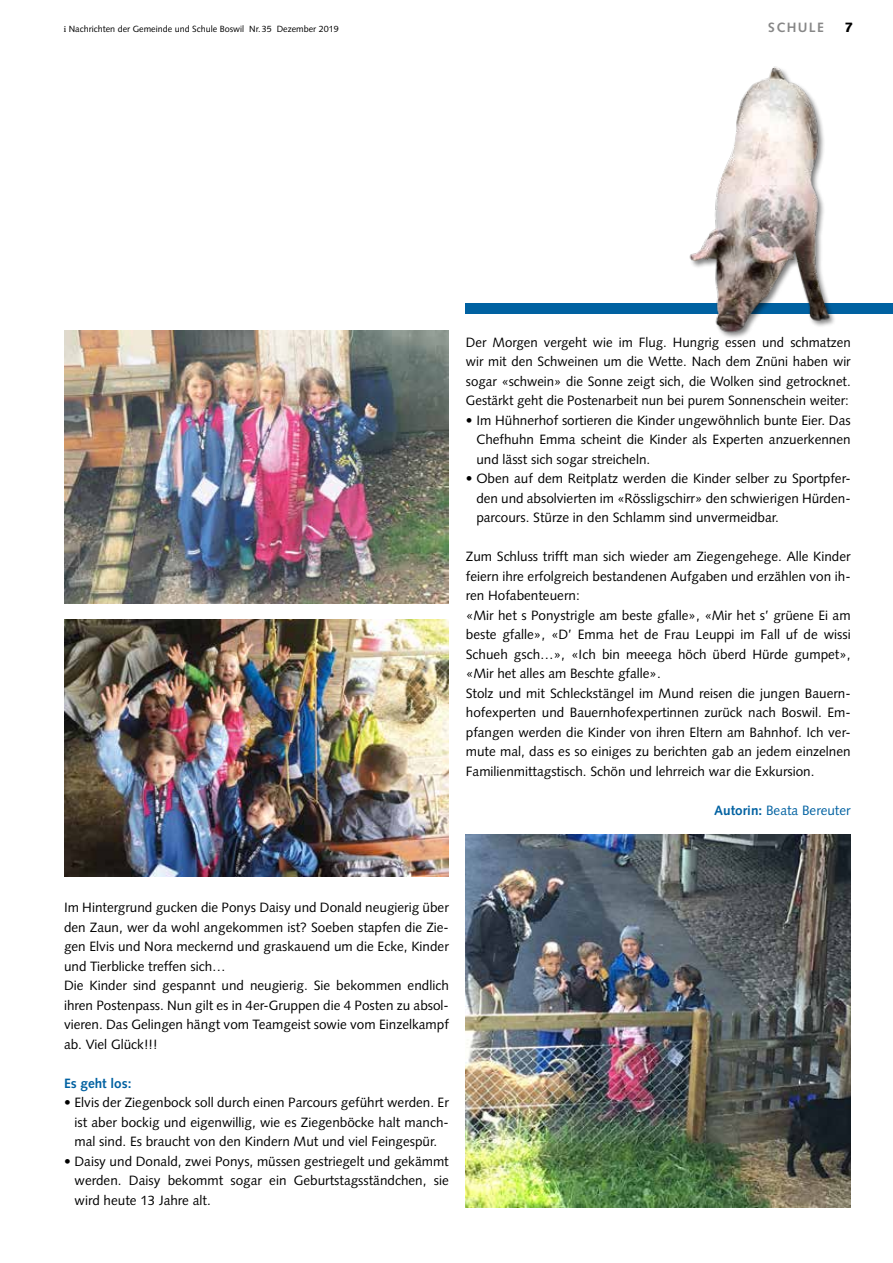
<style>
.page{position:relative;width:893px;height:1263px;background:#fff}
.page>*{position:absolute;margin:0;border:0;box-sizing:border-box;transform-origin:0 0}
.t1{font:13.5px/19.5px "Syntax";color:#000;text-align:justify}
.t2{font:13.5px "Syntax";color:#0061a1}
.t3{font:700 13.5px "Syntax";color:#0061a1}
.t4{font:700 13.5px "Syntax";letter-spacing:.1em;color:#878787}
.t5{font:900 13.5px "Syntax";color:#000}
.t6{font:9px "Syntax";color:#000}
.s1{font-family:"Utopia Std"}
.s2{font-weight:700}
</style>
<div class="page">
<img style="left:64px;top:620px;width:385px;height:256px">
<div style="left:466px;top:303px;width:427px;height:10px;background:#0061a1"></div>
<img style="left:466px;top:834px;width:385px;height:374px">
<img style="left:64px;top:330px;width:385px;height:273px">
<img style="left:683px;top:66px;width:164px;height:272px">
<p class="t6" style="left:64px;top:24px;width:276px"><span class="s1">i</span> Nachrichten der Gemeinde und Schule Boswil Nr.35 Dezember 2019</p>
<p class="t4" style="left:768px;top:20px;width:57px">SCHULE</p>
<p class="t5" style="left:844px;top:20px;width:10px">7</p>
<p class="t1" style="left:466px;top:332px;width:386px">Der Morgen vergeht wie im Flug. Hungrig essen und schmatzen wir mit den Schweinen um die Wette. Nach dem Znüni haben wir sogar «schwein» die Sonne zeigt sich, die Wolken sind getrocknet.<br>Gestärkt geht die Postenarbeit nun bei purem Sonnenschein weiter:</p>
<p class="t1" style="left:476px;top:410px;width:376px;text-indent:-11px">• Im Hühnerhof sortieren die Kinder ungewöhnlich bunte Eier. Das Chefhuhn Emma scheint die Kinder als Experten anzuerkennen und lässt sich sogar streicheln.</p>
<p class="t1" style="left:476px;top:469px;width:376px;text-align:left;text-indent:-11px">• Oben auf dem Reitplatz werden die Kinder selber zu Sportpfer&shy;den und absolvierten im «Rössligschirr» den schwierigen Hürden&shy;parcours. Stürze in den Schlamm sind unvermeidbar.</p>
<p class="t1" style="left:466px;top:547px;width:386px;text-align:left">Zum Schluss trifft man sich wieder am Ziegengehege. Alle Kinder feiern ihre erfolgreich bestandenen Aufgaben und erzählen von ih&shy;ren Hofabenteuern:<br>«Mir het s Ponystrigle am beste gfalle», «Mir het s’ grüene Ei am beste gfalle», «D’ Emma het de Frau Leuppi im Fall uf de wissi Schueh gsch…», «Ich bin meeega höch überd Hürde gumpet», «Mir het alles am Beschte gfalle».<br>Stolz und mit Schleckstängel im Mund reisen die jungen Bauern&shy;hofexperten und Bauernhofexpertinnen zurück nach Boswil. Em&shy;pfangen werden die Kinder von ihren Eltern am Bahnhof. Ich ver&shy;mute mal, dass es so einiges zu berichten gab an jedem einzelnen Familienmittagstisch. Schön und lehrreich war die Exkursion.</p>
<p class="t2" style="left:714px;top:802px;width:138px"><span class="s2">Autorin:</span> Beata Bereuter</p>
<p class="t1" style="left:64px;top:898px;width:386px;text-align:left">Im Hintergrund gucken die Ponys Daisy und Donald neugierig über den Zaun, wer da wohl angekommen ist? Soeben stapfen die Zie&shy;gen Elvis und Nora meckernd und graskauend um die Ecke, Kinder und Tierblicke treffen sich…<br>Die Kinder sind gespannt und neugierig. Sie bekommen endlich ihren Postenpass. Nun gilt es in 4er-Gruppen die 4 Posten zu absol&shy;vieren. Das Gelingen hängt vom Teamgeist sowie vom Einzelkampf ab. Viel Glück!!!</p>
<p class="t3" style="left:64px;top:1075px;width:69px">Es geht los:</p>
<p class="t1" style="left:75px;top:1093px;width:376px;text-indent:-11px">• Elvis der Ziegenbock soll durch einen Parcours geführt werden. Er ist aber bockig und eigenwillig, wie es Ziegenböcke halt manch&shy;mal sind. Es braucht von den Kindern Mut und viel Feingespür.</p>
<p class="t1" style="left:75px;top:1151px;width:376px;text-indent:-11px">• Daisy und Donald, zwei Ponys, müssen gestriegelt und gekämmt werden. Daisy bekommt sogar ein Geburtstagsständchen, sie wird heute 13 Jahre alt.</p>
</div>
